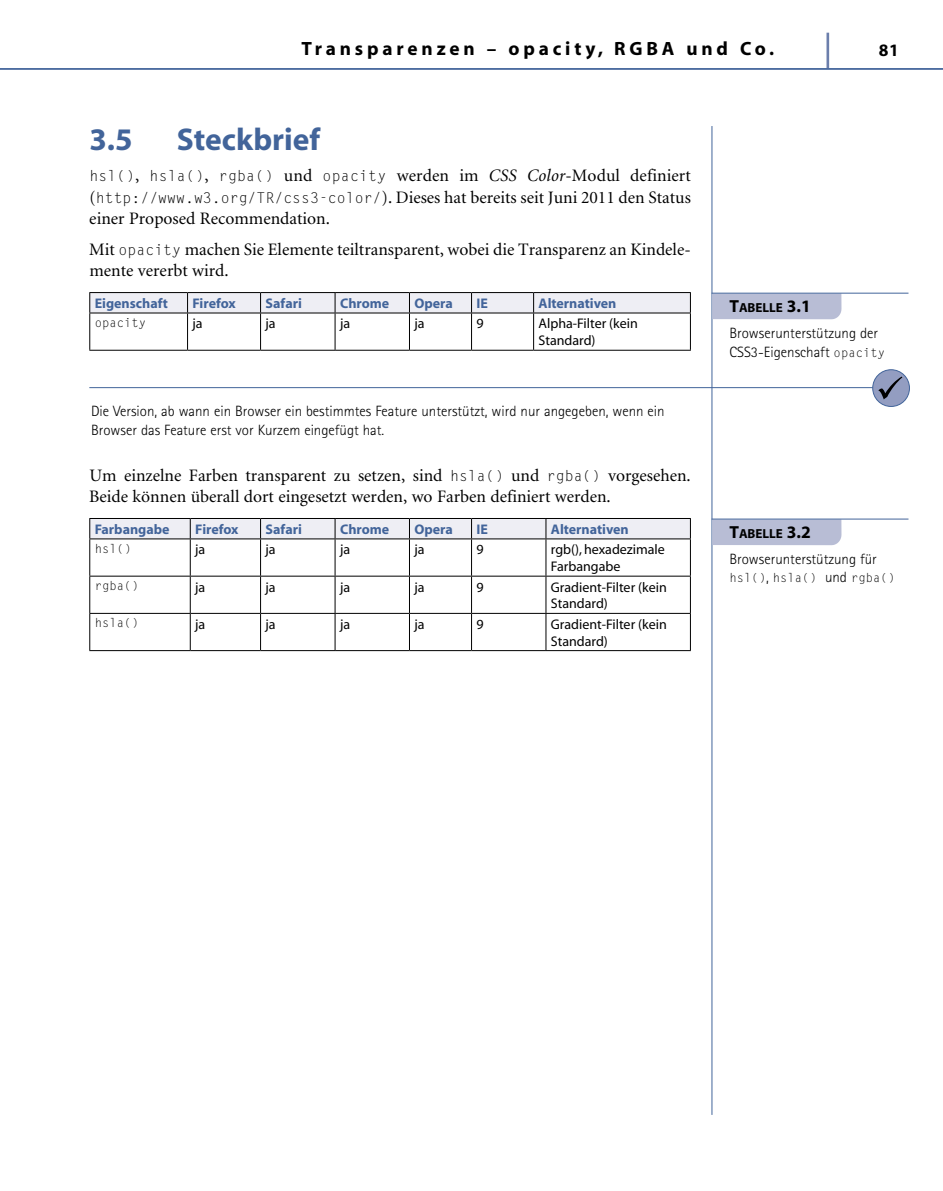
<style>
.page{position:relative;width:943px;height:1191px;background:#fff}
.page>*{position:absolute;margin:0;border:0;box-sizing:border-box;transform-origin:0 0}
.t1{font:700 31.5px "Myriad";color:#42649a}
.t2{font:700 19.25px "Myriad";letter-spacing:.2em;color:#000}
.t3{font:17.5px/21.5px "Minion";color:#000}
.t4{font:700 17.5px "Myriad";color:#000}
.t5{font:300 14.88px/18.6px "Agfa Rotis Sans Serif";color:#000}
.t6{font:14px/16.8px "Myriad";color:#000}
.t7{font:700 14px "Myriad";color:#42649a}
.t8{font:700 13.12px "Myriad Pro";color:#000}
.t9{font:12.25px "Letter Gothic Std";color:#000}
.s1{font-family:"Letter Gothic Std";font-size:14.88px}
.s2{font-style:italic}
.s3{font-size:17.5px}
.s4{font-family:"Letter Gothic Std";font-weight:400;font-size:12.25px}
.s5{font-family:"Agfa Rotis Sans Serif";font-weight:300;font-size:14.88px}
</style>
<div class="page">
<hr style="left:711px;top:126px;width:1px;height:988px;background:#42649a">
<hr style="left:826px;top:33px;width:3px;height:35px;background:#6c7fac">
<hr style="left:0;top:68px;width:943px;height:2px;background:#42649a">
<svg style="left:89px;top:292px;width:602px;height:20px;background:#dfdfe4"></svg>
<hr style="left:89px;top:312px;width:98px;height:1px;background:#000">
<hr style="left:89px;top:313px;width:1px;height:37px;background:#000">
<hr style="left:187px;top:312px;width:73px;height:1px;background:#000">
<hr style="left:187px;top:313px;width:1px;height:37px;background:#000">
<hr style="left:260px;top:312px;width:75px;height:1px;background:#000">
<hr style="left:260px;top:313px;width:1px;height:37px;background:#000">
<hr style="left:335px;top:312px;width:74px;height:1px;background:#000">
<hr style="left:334px;top:313px;width:1px;height:37px;background:#000">
<hr style="left:409px;top:312px;width:62px;height:1px;background:#000">
<hr style="left:409px;top:313px;width:1px;height:37px;background:#000">
<hr style="left:471px;top:312px;width:62px;height:1px;background:#000">
<hr style="left:471px;top:313px;width:1px;height:37px;background:#000">
<hr style="left:533px;top:312px;width:158px;height:1px;background:#000">
<hr style="left:533px;top:313px;width:1px;height:37px;background:#000">
<hr style="left:690px;top:313px;width:1px;height:37px;background:#000">
<hr style="left:89px;top:350px;width:98px;height:1px;background:#000">
<hr style="left:187px;top:350px;width:73px;height:1px;background:#000">
<hr style="left:260px;top:350px;width:75px;height:1px;background:#000">
<hr style="left:335px;top:350px;width:74px;height:1px;background:#000">
<hr style="left:409px;top:350px;width:62px;height:1px;background:#000">
<hr style="left:471px;top:350px;width:62px;height:1px;background:#000">
<hr style="left:533px;top:350px;width:158px;height:1px;background:#000">
<div style="left:712px;top:294px;width:129px;height:25px;background:#b8bdd5"></div>
<hr style="left:711px;top:293px;width:197px;height:1px;background:#42649a">
<svg style="left:89px;top:518px;width:602px;height:20px;background:#dfdfe4"></svg>
<hr style="left:89px;top:538px;width:101px;height:1px;background:#000">
<hr style="left:89px;top:539px;width:1px;height:36px;background:#000">
<hr style="left:190px;top:538px;width:70px;height:1px;background:#000">
<hr style="left:190px;top:539px;width:1px;height:36px;background:#000">
<hr style="left:260px;top:538px;width:75px;height:1px;background:#000">
<hr style="left:260px;top:539px;width:1px;height:36px;background:#000">
<hr style="left:335px;top:538px;width:74px;height:1px;background:#000">
<hr style="left:334px;top:539px;width:1px;height:36px;background:#000">
<hr style="left:409px;top:538px;width:62px;height:1px;background:#000">
<hr style="left:409px;top:539px;width:1px;height:36px;background:#000">
<hr style="left:471px;top:538px;width:75px;height:1px;background:#000">
<hr style="left:471px;top:539px;width:1px;height:36px;background:#000">
<hr style="left:546px;top:538px;width:145px;height:1px;background:#000">
<hr style="left:545px;top:539px;width:1px;height:36px;background:#000">
<hr style="left:690px;top:539px;width:1px;height:36px;background:#000">
<hr style="left:89px;top:575px;width:101px;height:1px;background:#000">
<hr style="left:89px;top:576px;width:1px;height:37px;background:#000">
<hr style="left:190px;top:575px;width:70px;height:1px;background:#000">
<hr style="left:190px;top:576px;width:1px;height:37px;background:#000">
<hr style="left:260px;top:575px;width:75px;height:1px;background:#000">
<hr style="left:260px;top:576px;width:1px;height:37px;background:#000">
<hr style="left:335px;top:575px;width:74px;height:1px;background:#000">
<hr style="left:334px;top:576px;width:1px;height:37px;background:#000">
<hr style="left:409px;top:575px;width:62px;height:1px;background:#000">
<hr style="left:409px;top:576px;width:1px;height:37px;background:#000">
<hr style="left:471px;top:575px;width:75px;height:1px;background:#000">
<hr style="left:471px;top:576px;width:1px;height:37px;background:#000">
<hr style="left:546px;top:575px;width:145px;height:1px;background:#000">
<hr style="left:545px;top:576px;width:1px;height:37px;background:#000">
<hr style="left:690px;top:576px;width:1px;height:37px;background:#000">
<hr style="left:89px;top:613px;width:101px;height:1px;background:#000">
<hr style="left:89px;top:614px;width:1px;height:36px;background:#000">
<hr style="left:190px;top:613px;width:70px;height:1px;background:#000">
<hr style="left:190px;top:614px;width:1px;height:36px;background:#000">
<hr style="left:260px;top:613px;width:75px;height:1px;background:#000">
<hr style="left:260px;top:614px;width:1px;height:36px;background:#000">
<hr style="left:335px;top:613px;width:74px;height:1px;background:#000">
<hr style="left:334px;top:614px;width:1px;height:36px;background:#000">
<hr style="left:409px;top:613px;width:62px;height:1px;background:#000">
<hr style="left:409px;top:614px;width:1px;height:36px;background:#000">
<hr style="left:471px;top:613px;width:75px;height:1px;background:#000">
<hr style="left:471px;top:614px;width:1px;height:36px;background:#000">
<hr style="left:546px;top:613px;width:145px;height:1px;background:#000">
<hr style="left:545px;top:614px;width:1px;height:36px;background:#000">
<hr style="left:690px;top:614px;width:1px;height:36px;background:#000">
<hr style="left:89px;top:650px;width:101px;height:1px;background:#000">
<hr style="left:190px;top:650px;width:70px;height:1px;background:#000">
<hr style="left:260px;top:650px;width:75px;height:1px;background:#000">
<hr style="left:335px;top:650px;width:74px;height:1px;background:#000">
<hr style="left:409px;top:650px;width:62px;height:1px;background:#000">
<hr style="left:471px;top:650px;width:75px;height:1px;background:#000">
<hr style="left:546px;top:650px;width:145px;height:1px;background:#000">
<div style="left:712px;top:519px;width:129px;height:26px;background:#b8bdd5"></div>
<hr style="left:711px;top:518px;width:197px;height:1px;background:#42649a">
<hr style="left:89px;top:387px;width:793px;height:1px;background:#42649a">
<div style="left:872px;top:370px;width:37px;height:36px;background:#939dc1;border-radius:50%"></div>
<div style="left:872px;top:369px;width:37px;height:38px;border:1px solid #42649a;border-radius:50%"></div>
<svg style="left:878px;top:376px;width:24px;height:23px"></svg>
<p class="t2" style="left:301px;top:39px;width:474px">Transparenzen – opacity, RGBA und Co.</p>
<p class="t4" style="left:878px;top:41px;width:21px">81</p>
<h1 class="t1" style="left:89px;top:123px;width:45px">3.5</h1>
<h1 class="t1" style="left:177px;top:123px;width:145px">Steckbrief</h1>
<p class="t3" style="left:89px;top:165px;width:603px;text-align:justify"><span class="s1">hsl()</span>, <span class="s1">hsla()</span>, <span class="s1">rgba()</span> und <span class="s1">opacity</span> werden im <span class="s2">CSS Color</span>-Modul definiert (<span class="s1">http://www.w3.org/TR/css3-color/</span>). Dieses hat bereits seit Juni 2011 den Status einer Proposed Recommendation.</p>
<p class="t3" style="left:89px;top:239px;width:603px">Mit <span class="s1">opacity</span> machen Sie Elemente teiltransparent, wobei die Transparenz an Kindele&shy;mente vererbt wird.</p>
<p class="t7" style="left:95px;top:296px;width:75px">Eigenschaft</p>
<p class="t7" style="left:192px;top:296px;width:45px">Firefox</p>
<p class="t7" style="left:265px;top:296px;width:38px">Safari</p>
<p class="t7" style="left:340px;top:296px;width:51px">Chrome</p>
<p class="t7" style="left:414px;top:296px;width:40px">Opera</p>
<p class="t7" style="left:476px;top:296px;width:11px">IE</p>
<p class="t7" style="left:538px;top:296px;width:79px">Alternativen</p>
<p class="t9" style="left:95px;top:316px;width:53px">opacity</p>
<p class="t6" style="left:192px;top:316px;width:12px">ja</p>
<p class="t6" style="left:265px;top:316px;width:12px">ja</p>
<p class="t6" style="left:340px;top:316px;width:12px">ja</p>
<p class="t6" style="left:414px;top:316px;width:12px">ja</p>
<p class="t6" style="left:476px;top:316px;width:9px">9</p>
<p class="t6" style="left:538px;top:316px;width:101px">Alpha-Filter (kein<br>Standard)</p>
<p class="t5" style="left:91px;top:402px;width:575px">Die Version, ab wann ein Browser ein bestimmtes Feature unterstützt, wird nur angegeben, wenn ein<br>Browser das Feature erst vor Kurzem eingefügt hat.</p>
<p class="t3" style="left:89px;top:465px;width:603px">Um einzelne Farben transparent zu setzen, sind <span class="s1">hsla()</span> und <span class="s1">rgba()</span> vorgesehen.<br>Beide können überall dort eingesetzt werden, wo Farben definiert werden.</p>
<p class="t7" style="left:95px;top:522px;width:76px">Farbangabe</p>
<p class="t7" style="left:195px;top:522px;width:45px">Firefox</p>
<p class="t7" style="left:265px;top:522px;width:38px">Safari</p>
<p class="t7" style="left:340px;top:522px;width:51px">Chrome</p>
<p class="t7" style="left:414px;top:522px;width:40px">Opera</p>
<p class="t7" style="left:476px;top:522px;width:11px">IE</p>
<p class="t7" style="left:551px;top:522px;width:79px">Alternativen</p>
<p class="t9" style="left:95px;top:541px;width:38px">hsl()</p>
<p class="t6" style="left:195px;top:542px;width:12px">ja</p>
<p class="t6" style="left:265px;top:542px;width:12px">ja</p>
<p class="t6" style="left:340px;top:542px;width:12px">ja</p>
<p class="t6" style="left:414px;top:542px;width:12px">ja</p>
<p class="t6" style="left:476px;top:542px;width:9px">9</p>
<p class="t6" style="left:551px;top:542px;width:115px">rgb(), hexadezimale<br>Farbangabe</p>
<p class="t9" style="left:95px;top:579px;width:46px">rgba()</p>
<p class="t6" style="left:195px;top:579px;width:12px">ja</p>
<p class="t6" style="left:265px;top:579px;width:12px">ja</p>
<p class="t6" style="left:340px;top:579px;width:12px">ja</p>
<p class="t6" style="left:414px;top:579px;width:12px">ja</p>
<p class="t6" style="left:476px;top:579px;width:9px">9</p>
<p class="t6" style="left:551px;top:579px;width:117px">Gradient-Filter (kein<br>Standard)</p>
<p class="t9" style="left:95px;top:616px;width:46px">hsla()</p>
<p class="t6" style="left:195px;top:616px;width:12px">ja</p>
<p class="t6" style="left:265px;top:616px;width:12px">ja</p>
<p class="t6" style="left:340px;top:616px;width:12px">ja</p>
<p class="t6" style="left:414px;top:616px;width:12px">ja</p>
<p class="t6" style="left:476px;top:616px;width:9px">9</p>
<p class="t6" style="left:551px;top:616px;width:117px">Gradient-Filter (kein<br>Standard)</p>
<p class="t8" style="left:729px;top:299px;width:83px"><span class="s3">T</span>ABELLE <span class="s3">3.1</span></p>
<p class="t5" style="left:729px;top:324px;width:157px">Browserunterstützung der<br>CSS3-Eigenschaft <span class="s4">opacity</span></p>
<p class="t8" style="left:729px;top:525px;width:83px"><span class="s3">T</span>ABELLE <span class="s3">3.2</span></p>
<p class="t5" style="left:729px;top:549px;width:149px">Browserunterstützung für</p>
<p class="t9" style="left:729px;top:571px;width:167px">hsl()<span class="s5">,</span> hsla() <span class="s5">und</span> rgba()</p>
</div>
